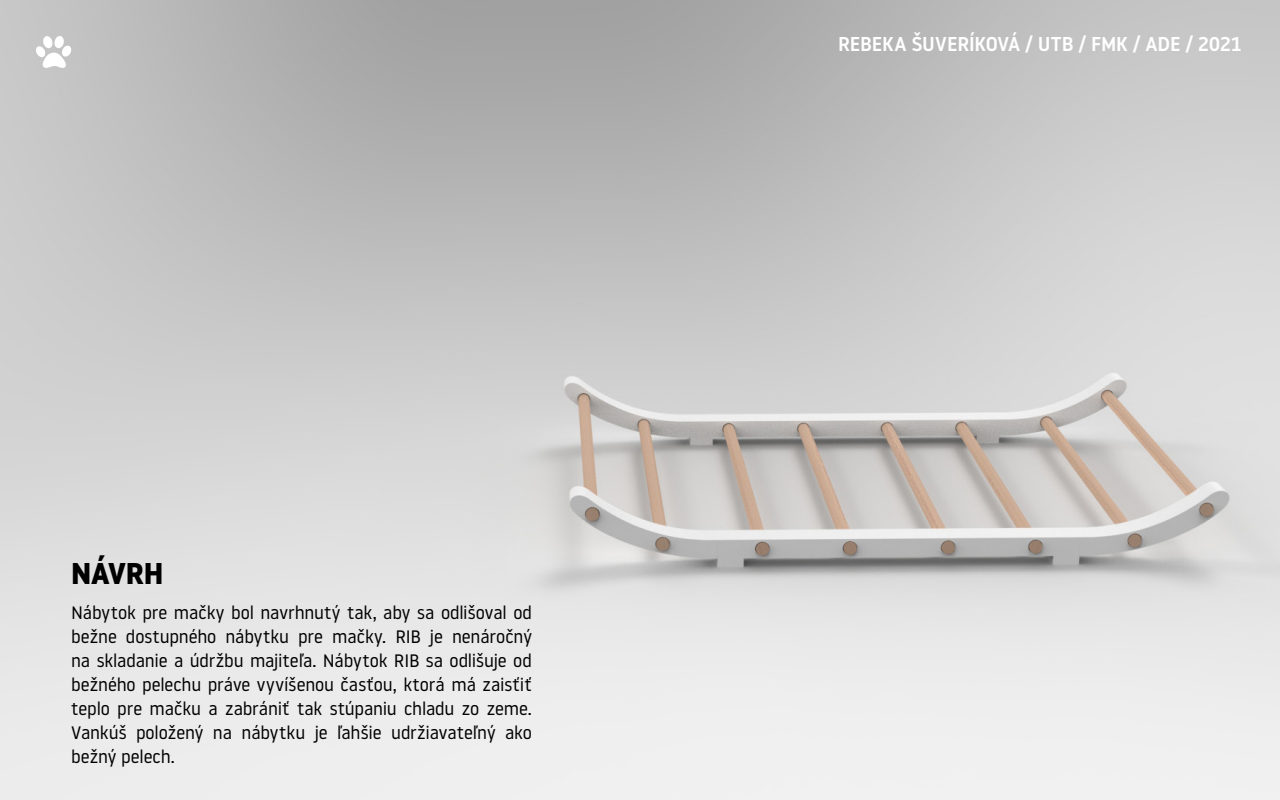
<style>
.page{position:relative;width:1280px;height:800px;background:#fff}
.page>*{position:absolute;margin:0;border:0;box-sizing:border-box;transform-origin:0 0}
.t1{font:700 30px "Noway";color:#000}
.t2{font:500 20px "Noway";letter-spacing:-.01em;color:#fff}
.t3{font:18px/24px "Noway";letter-spacing:-.01em;color:#000;text-align:justify}
</style>
<div class="page">
<img style="left:0;top:0;width:1280px;height:800px">
<svg style="left:36px;top:36px;width:35px;height:32px"></svg>
<p class="t1" style="left:71px;top:556px;width:94px">NÁVRH</p>
<p class="t3" style="left:71px;top:599px;width:462px">Nábytok pre mačky bol navrhnutý tak, aby sa odlišoval od bežne dostupného nábytku pre mačky. RIB je nenáročný na skladanie a údržbu majiteľa. Nábytok RIB sa odlišuje od bežného pelechu práve vyvíšenou časťou, ktorá má zaisťiť teplo pre mačku a zabrániť tak stúpaniu chladu zo zeme.<br>Vankúš položený na nábytku je ľahšie udržiavateľný ako bežný pelech.</p>
<p class="t2" style="left:838px;top:30px;width:405px">REBEKA ŠUVERÍKOVÁ / UTB / FMK / ADE / 2021</p>
</div>
